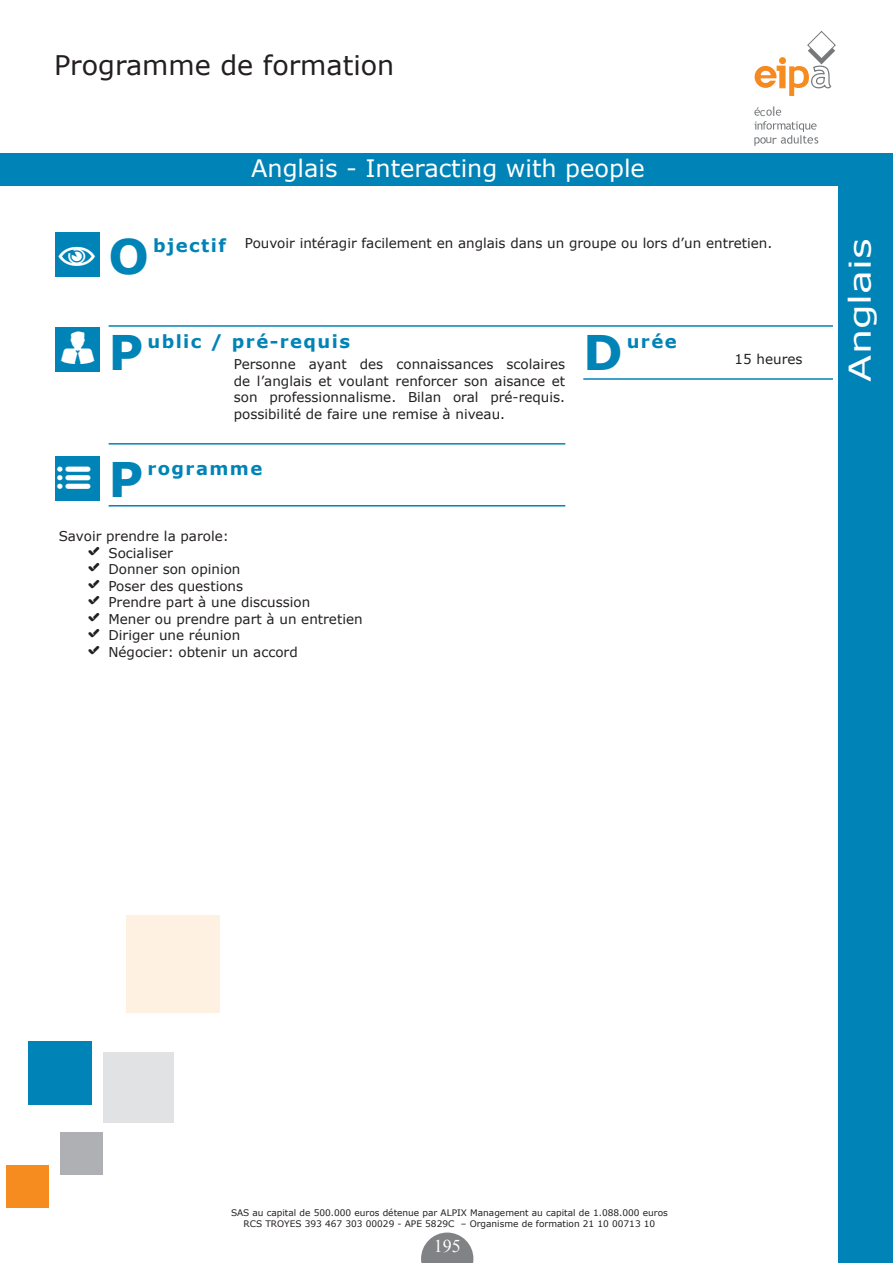
<style>
.page{position:relative;width:893px;height:1263px;background:#fff}
.page>*{position:absolute;margin:0;border:0;box-sizing:border-box;transform-origin:0 0}
.titreorange{font:700 47.7px "Verdana";color:#0083b6}
.textecourant{font:43.5px "Breezi Icon Set";color:#fff}
.t1{font:30px "Verdana";color:#fff;scale:1.33 1}
.t2{font:27px "Verdana";color:#231f20}
.Prog_titre{font:24px "Verdana";color:#fff}
.titreorange-2{font:700 18px "Verdana";letter-spacing:.08em;color:#0083b6}
.t3{font:18px "Times New Roman";color:#fff}
.Prog_corps{font:13.5px/16.5px "Verdana";color:#231f20;text-align:justify}
.niveau1{font:13.5px "Verdana";color:#231f20}
.t4{font:11.4px "Verdana";color:#76787b}
.t5{font:10.95px "Verdana";color:#76787b}
.t6{font:10.65px "Verdana";color:#76787b}
.t7{font:9px/10.8px "Verdana";color:#231f20;text-align:center}
.s1{font-size:12.6px}
.s2{font-size:11.4px}
.s3{font-family:"Verdana";font-weight:700;font-size:47.7px;color:#0083b6}
.s4{font-family:"Breezi Icon Set"}
</style>
<div class="page">
<svg style="left:421px;top:1232px;width:52px;height:31px"></svg>
<svg style="left:755px;top:31px;width:81px;height:65px"></svg>
<svg style="left:754px;top:107px;width:64px;height:39px"></svg>
<div style="left:126px;top:915px;width:94px;height:97px;background:#fef1e2"></div>
<div style="left:103px;top:1053px;width:70px;height:70px;background:#e1e2e4"></div>
<div style="left:60px;top:1132px;width:43px;height:43px;background:#afb0b4"></div>
<div style="left:6px;top:1165px;width:43px;height:42px;background:#f68b1f"></div>
<div style="left:0;top:153px;width:893px;height:32px;background:#0083b6"></div>
<hr style="left:583px;top:378px;width:250px;height:2px;background:#0083b6">
<div style="left:55px;top:456px;width:45px;height:44px;background:#0083b6"></div>
<div style="left:55px;top:232px;width:45px;height:44px;background:#0083b6"></div>
<div style="left:55px;top:327px;width:45px;height:45px;background:#0083b6"></div>
<hr style="left:109px;top:325px;width:724px;height:2px;background:#0083b6">
<hr style="left:109px;top:505px;width:456px;height:1px;background:#0083b6">
<hr style="left:109px;top:443px;width:456px;height:2px;background:#0083b6">
<div style="left:839px;top:153px;width:54px;height:1110px;background:#0083b6"></div>
<div style="left:28px;top:1041px;width:63px;height:64px;background:#0083b6"></div>
<h3 class="t2" style="left:54px;top:46px;width:342px">Programme de formation</h3>
<p class="Prog_titre" style="left:251px;top:152px;width:395px">Anglais - Interacting with people</p>
<p class="t6" style="left:760px;top:104px;width:17px">c <span class="s1">l</span></p>
<p class="t5" style="left:766px;top:132px;width:13px">u<span class="s2">r</span></p>
<p class="t4" style="left:799px;top:132px;width:5px">l</p>
<p class="titreorange" style="left:109px;top:222px;width:42px">O</p>
<p class="titreorange-2" style="left:153px;top:233px;width:74px">bjectif</p>
<p class="Prog_corps" style="left:245px;top:235px;width:529px">Pouvoir intéragir facilement en anglais dans un groupe ou lors d’un entretien.</p>
<p class="textecourant" style="left:60px;top:329px;width:85px">u <span class="s3">P</span></p>
<p class="titreorange-2" style="left:147px;top:329px;width:204px">ublic / pré-requis</p>
<p class="Prog_corps" style="left:234px;top:356px;width:333px">Personne ayant des connaissances scolaires de l’anglais et voulant renforcer son aisance et son professionnalisme. Bilan oral pré-requis. possibilité de faire une remise à niveau.</p>
<p class="textecourant" style="left:55px;top:459px;width:39px">q</p>
<p class="titreorange" style="left:109px;top:445px;width:36px">P</p>
<p class="titreorange-2" style="left:147px;top:456px;width:116px">rogramme</p>
<p class="niveau1" style="left:59px;top:527px;width:172px">Savoir prendre la parole:</p>
<p class="Prog_corps" style="left:88px;top:544px;width:86px"><span class="s4">X</span> Socialiser</p>
<p class="Prog_corps" style="left:88px;top:561px;width:154px"><span class="s4">X</span> Donner son opinion</p>
<p class="Prog_corps" style="left:88px;top:577px;width:156px"><span class="s4">X</span> Poser des questions</p>
<p class="Prog_corps" style="left:88px;top:594px;width:223px"><span class="s4">X</span> Prendre part à une discussion</p>
<p class="Prog_corps" style="left:88px;top:610px;width:276px"><span class="s4">X</span> Mener ou prendre part à un entretien</p>
<p class="Prog_corps" style="left:88px;top:627px;width:153px"><span class="s4">X</span> Diriger une réunion</p>
<p class="Prog_corps" style="left:88px;top:643px;width:211px"><span class="s4">X</span> Négocier: obtenir un accord</p>
<p class="titreorange" style="left:583px;top:319px;width:41px">D</p>
<p class="titreorange-2" style="left:627px;top:329px;width:51px">urée</p>
<p class="Prog_corps" style="left:735px;top:350px;width:69px">15 heures</p>
<p class="t1" style="left:839px;top:382px;width:109px;rotate:-90deg">Anglais</p>
<p class="t7" style="left:231px;top:1207px;width:438px">SAS au capital de 500.000 euros détenue par ALPIX Management au capital de 1.088.000 euros<br>RCS TROYES 393 467 303 00029 - APE 5829C – Organisme de formation 21 10 00713 10</p>
<h3 class="t3" style="left:434px;top:1233px;width:28px">195</h3>
</div>
